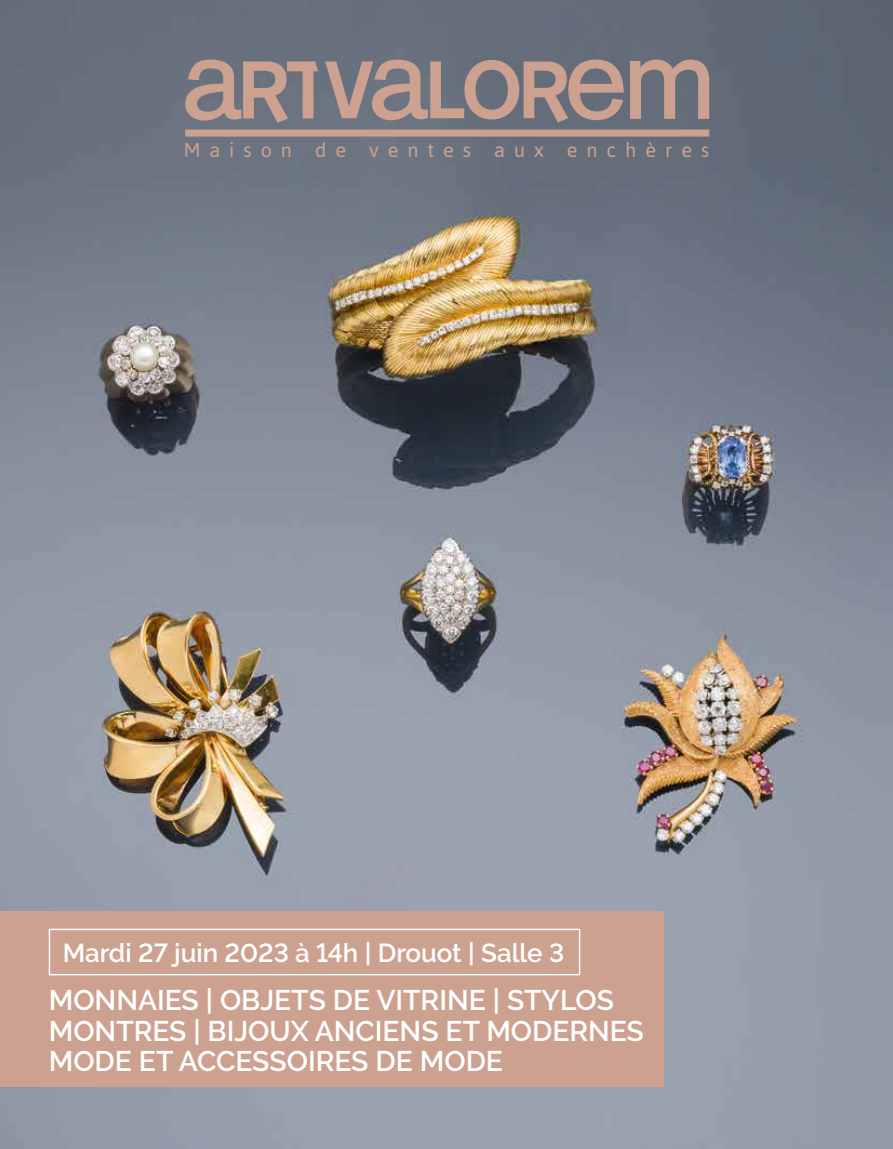
<style>
.page{position:relative;width:893px;height:1149px;background:#fff}
.page>*{position:absolute;margin:0;border:0;box-sizing:border-box;transform-origin:0 0}
.t1{font:600 28.35px/30.9px "Raleway";color:#fff}
.t2{font:600 25.95px "Raleway";color:#fff}
.t3{font:19.95px "Asap";letter-spacing:.45em;color:#cda190}
</style>
<div class="page">
<img style="left:0;top:0;width:893px;height:1148px">
<div style="left:0;top:911px;width:663px;height:175px;background:#cda190"></div>
<div style="left:49px;top:928px;width:531px;height:47px;border:1px solid #fff"></div>
<svg style="left:630px;top:60px;width:79px;height:59px;background:#978684"></svg>
<svg style="left:325px;top:60px;width:299px;height:62px;background:#978685"></svg>
<svg style="left:185px;top:60px;width:133px;height:63px;background:#9b8987"></svg>
<div style="left:185px;top:129px;width:524px;height:7px;background:#cda190"></div>
<p class="t3" style="left:184px;top:137px;width:527px">Maison de ventes aux enchères</p>
<p class="t2" style="left:63px;top:937px;width:503px">Mardi 27 juin 2023 à 14h | Drouot | Salle 3</p>
<p class="t1" style="left:49px;top:983px;width:597px">MONNAIES | OBJETS DE VITRINE | STYLOS<br>MONTRES | BIJOUX ANCIENS ET MODERNES<br>MODE ET ACCESSOIRES DE MODE</p>
</div>
